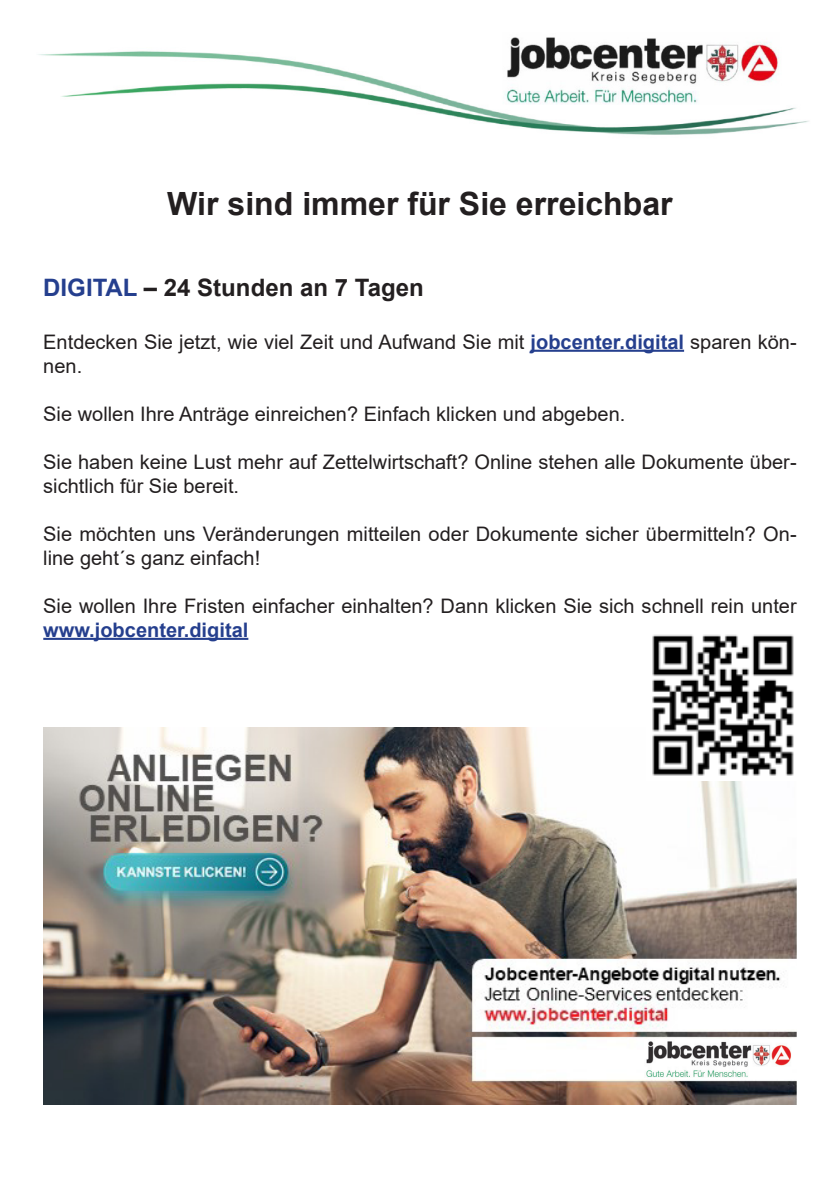
<style>
.page{position:relative;width:840px;height:1191px;background:#fff}
.page>*{position:absolute;margin:0;border:0;box-sizing:border-box;transform-origin:0 0}
.t1{font:700 32px "Arial";color:#231f20}
.t2{font:700 24px "Arial";color:#231f20}
.t3{font:20px/24px "Arial";color:#231f20}
.s1{color:#253f8e}
.s2{font-weight:700;color:#253f8e}
</style>
<div class="page">
<img style="left:38px;top:37px;width:771px;height:98px">
<hr style="left:530px;top:350px;width:153px;height:2px;background:#253f8e">
<hr style="left:43px;top:638px;width:205px;height:2px;background:#253f8e">
<img style="left:44px;top:728px;width:752px;height:376px">
<img style="left:643px;top:1039px;width:147px;height:38px">
<img style="left:646px;top:634px;width:150px;height:146px">
<p class="t1" style="left:167px;top:181px;width:506px">Wir sind immer für Sie erreichbar</p>
<p class="t2" style="left:43px;top:270px;width:382px"><span class="s1">DIGITAL</span> – 24 Stunden an 7 Tagen</p>
<p class="t3" style="left:43px;top:329px;width:754px">Entdecken Sie jetzt, wie viel Zeit und Aufwand Sie mit <span class="s2">jobcenter.digital</span> sparen kön&shy;nen.</p>
<p class="t3" style="left:43px;top:401px;width:583px">Sie wollen Ihre Anträge einreichen? Einfach klicken und abgeben.</p>
<p class="t3" style="left:43px;top:449px;width:754px">Sie haben keine Lust mehr auf Zettelwirtschaft? Online stehen alle Dokumente über&shy;sichtlich für Sie bereit.</p>
<p class="t3" style="left:43px;top:521px;width:754px">Sie möchten uns Veränderungen mitteilen oder Dokumente sicher übermitteln? On&shy;line geht´s ganz einfach!</p>
<p class="t3" style="left:43px;top:593px;width:754px">Sie wollen Ihre Fristen einfacher einhalten? Dann klicken Sie sich schnell rein unter <span class="s2">www.jobcenter.digital</span></p>
</div>
